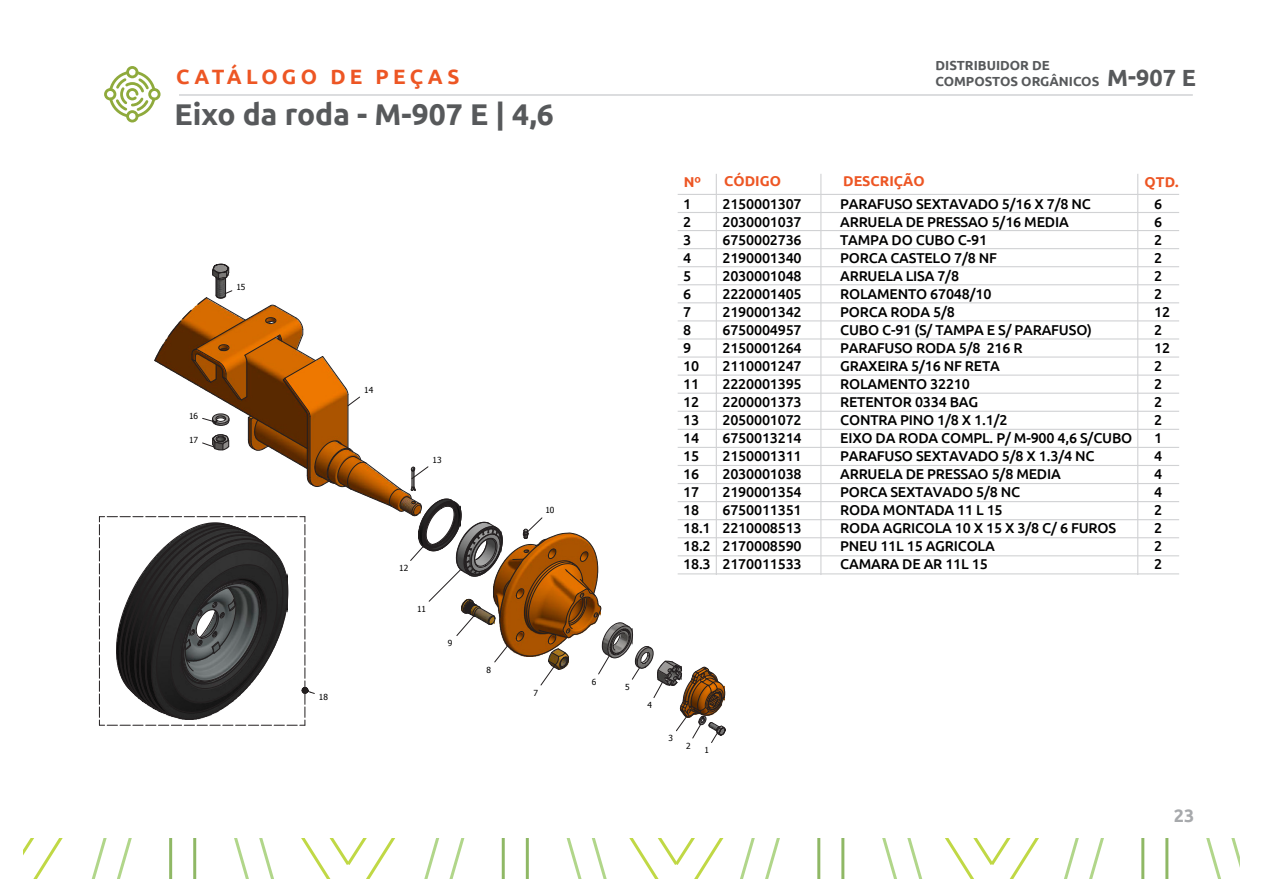
<style>
.page{position:relative;width:1263px;height:893px;background:#fff}
.page>*{position:absolute;margin:0;border:0;box-sizing:border-box;transform-origin:0 0}
.t1{font:700 30px "Ubuntu";color:#57595b}
.t2{font:700 20.7px "Ubuntu";letter-spacing:.2em;color:#ed5624}
.t3{font:700 18px "Ubuntu";color:#a7a9ac}
.t4{font:500 14.25px "Ubuntu";letter-spacing:-.015em;color:#010101}
.t5{font:700 14.25px "Ubuntu";color:#ed5624}
.t6{font:700 13.2px/15.8px "Ubuntu";color:#57595b}
.t7{font:8.4px "Tahoma";letter-spacing:-.005em;color:#000}
.s1{font-size:23.4px}
</style>
<div class="page">
<svg style="left:24px;top:839px;width:38px;height:39px"></svg>
<svg style="left:92px;top:839px;width:40px;height:39px"></svg>
<svg style="left:234px;top:839px;width:40px;height:39px"></svg>
<hr style="left:169px;top:839px;width:3px;height:39px;background:#8fb865">
<hr style="left:193px;top:839px;width:3px;height:39px;background:#8fb865">
<svg style="left:302px;top:839px;width:93px;height:39px"></svg>
<svg style="left:424px;top:839px;width:40px;height:39px"></svg>
<svg style="left:567px;top:839px;width:40px;height:39px"></svg>
<hr style="left:502px;top:839px;width:3px;height:39px;background:#8fb865">
<hr style="left:526px;top:839px;width:3px;height:39px;background:#8fb865">
<svg style="left:630px;top:839px;width:93px;height:39px"></svg>
<svg style="left:740px;top:839px;width:40px;height:39px"></svg>
<svg style="left:882px;top:839px;width:40px;height:39px"></svg>
<hr style="left:817px;top:839px;width:3px;height:39px;background:#8fb865">
<hr style="left:841px;top:839px;width:3px;height:39px;background:#8fb865">
<svg style="left:945px;top:839px;width:94px;height:39px"></svg>
<svg style="left:1064px;top:839px;width:40px;height:39px"></svg>
<svg style="left:1206px;top:839px;width:33px;height:39px"></svg>
<hr style="left:1141px;top:839px;width:3px;height:39px;background:#8fb865">
<hr style="left:1165px;top:839px;width:3px;height:39px;background:#8fb865">
<div style="left:104px;top:88px;width:12px;height:12px;border:3px solid #8faa3c;border-radius:50%"></div>
<div style="left:148px;top:88px;width:13px;height:12px;border:3px solid #8faa3c;border-radius:50%"></div>
<div style="left:126px;top:66px;width:12px;height:12px;border:3px solid #8faa3c;border-radius:50%"></div>
<div style="left:126px;top:110px;width:12px;height:12px;border:3px solid #8faa3c;border-radius:50%"></div>
<svg style="left:107px;top:69px;width:50px;height:50px"></svg>
<hr style="left:179px;top:94px;width:1014px;height:2px;background:#d1d2d4">
<svg style="left:99px;top:258px;width:650px;height:485px"></svg>
<hr style="left:820px;top:174px;width:1px;height:401px;background:#d1d2d4">
<hr style="left:716px;top:174px;width:1px;height:401px;background:#d1d2d4">
<hr style="left:1137px;top:174px;width:1px;height:401px;background:#d1d2d4">
<hr style="left:678px;top:194px;width:501px;height:1px;background:#d1d2d4">
<hr style="left:678px;top:212px;width:501px;height:1px;background:#d1d2d4">
<hr style="left:678px;top:230px;width:501px;height:1px;background:#d1d2d4">
<hr style="left:678px;top:248px;width:501px;height:1px;background:#d1d2d4">
<hr style="left:678px;top:266px;width:501px;height:1px;background:#d1d2d4">
<hr style="left:678px;top:284px;width:501px;height:1px;background:#d1d2d4">
<hr style="left:678px;top:302px;width:501px;height:1px;background:#d1d2d4">
<hr style="left:678px;top:320px;width:501px;height:1px;background:#d1d2d4">
<hr style="left:678px;top:338px;width:501px;height:2px;background:#d1d2d4">
<hr style="left:678px;top:356px;width:501px;height:2px;background:#d1d2d4">
<hr style="left:678px;top:375px;width:501px;height:1px;background:#d1d2d4">
<hr style="left:678px;top:393px;width:501px;height:1px;background:#d1d2d4">
<hr style="left:678px;top:411px;width:501px;height:1px;background:#d1d2d4">
<hr style="left:678px;top:429px;width:501px;height:1px;background:#d1d2d4">
<hr style="left:678px;top:447px;width:501px;height:1px;background:#d1d2d4">
<hr style="left:678px;top:465px;width:501px;height:1px;background:#d1d2d4">
<hr style="left:678px;top:483px;width:501px;height:1px;background:#d1d2d4">
<hr style="left:678px;top:501px;width:501px;height:1px;background:#d1d2d4">
<hr style="left:678px;top:519px;width:501px;height:1px;background:#d1d2d4">
<hr style="left:678px;top:537px;width:501px;height:1px;background:#d1d2d4">
<hr style="left:678px;top:555px;width:501px;height:1px;background:#d1d2d4">
<hr style="left:678px;top:573px;width:501px;height:1px;background:#d1d2d4">
<h2 class="t2" style="left:176px;top:64px;width:285px">CATÁLOGO DE PEÇAS</h2>
<h1 class="t1" style="left:175px;top:96px;width:381px">Eixo da roda - M-907 E | 4,6</h1>
<p class="t7" style="left:236px;top:281px;width:11px">15</p>
<p class="t7" style="left:189px;top:410px;width:11px">16</p>
<p class="t7" style="left:189px;top:434px;width:11px">17</p>
<p class="t7" style="left:364px;top:385px;width:11px">14</p>
<p class="t7" style="left:432px;top:454px;width:11px">13</p>
<p class="t7" style="left:319px;top:691px;width:11px">18</p>
<p class="t7" style="left:399px;top:563px;width:11px">12</p>
<p class="t7" style="left:417px;top:603px;width:11px">11</p>
<p class="t7" style="left:448px;top:637px;width:6px">9</p>
<p class="t7" style="left:486px;top:664px;width:6px">8</p>
<p class="t7" style="left:545px;top:505px;width:11px">10</p>
<p class="t7" style="left:533px;top:687px;width:6px">7</p>
<p class="t6" style="left:935px;top:58px;width:262px">DISTRIBUIDOR DE<br>COMPOSTOS ORGÂNICOS <span class="s1">M-907 E</span></p>
<p class="t5" style="left:684px;top:173px;width:19px">Nº</p>
<p class="t5" style="left:724px;top:173px;width:58px">CÓDIGO</p>
<p class="t5" style="left:843px;top:173px;width:83px">DESCRIÇÃO</p>
<p class="t5" style="left:1144px;top:174px;width:36px">QTD.</p>
<p class="t4" style="left:683px;top:195px;width:10px">1</p>
<p class="t4" style="left:722px;top:195px;width:81px">2150001307</p>
<p class="t4" style="left:840px;top:195px;width:252px">PARAFUSO SEXTAVADO 5/16 X 7/8 NC</p>
<p class="t4" style="left:1154px;top:195px;width:10px">6</p>
<p class="t4" style="left:683px;top:213px;width:10px">2</p>
<p class="t4" style="left:722px;top:213px;width:81px">2030001037</p>
<p class="t4" style="left:840px;top:213px;width:230px">ARRUELA DE PRESSAO 5/16 MEDIA</p>
<p class="t4" style="left:1154px;top:213px;width:10px">6</p>
<p class="t4" style="left:683px;top:231px;width:10px">3</p>
<p class="t4" style="left:722px;top:231px;width:81px">6750002736</p>
<p class="t4" style="left:840px;top:231px;width:148px">TAMPA DO CUBO C-91</p>
<p class="t4" style="left:1154px;top:231px;width:10px">2</p>
<p class="t4" style="left:683px;top:249px;width:10px">4</p>
<p class="t4" style="left:722px;top:249px;width:81px">2190001340</p>
<p class="t4" style="left:840px;top:249px;width:158px">PORCA CASTELO 7/8 NF</p>
<p class="t4" style="left:1154px;top:249px;width:10px">2</p>
<p class="t4" style="left:683px;top:267px;width:10px">5</p>
<p class="t4" style="left:722px;top:267px;width:81px">2030001048</p>
<p class="t4" style="left:840px;top:267px;width:120px">ARRUELA LISA 7/8</p>
<p class="t4" style="left:1154px;top:267px;width:10px">2</p>
<p class="t4" style="left:683px;top:285px;width:10px">6</p>
<p class="t4" style="left:722px;top:285px;width:81px">2220001405</p>
<p class="t4" style="left:840px;top:285px;width:153px">ROLAMENTO 67048/10</p>
<p class="t4" style="left:1154px;top:285px;width:10px">2</p>
<p class="t4" style="left:683px;top:303px;width:10px">7</p>
<p class="t4" style="left:722px;top:303px;width:81px">2190001342</p>
<p class="t4" style="left:840px;top:303px;width:116px">PORCA RODA 5/8</p>
<p class="t4" style="left:1154px;top:303px;width:18px">12</p>
<p class="t4" style="left:683px;top:321px;width:10px">8</p>
<p class="t4" style="left:722px;top:321px;width:81px">6750004957</p>
<p class="t4" style="left:840px;top:321px;width:253px">CUBO C-91 (S/ TAMPA E S/ PARAFUSO)</p>
<p class="t4" style="left:1154px;top:321px;width:10px">2</p>
<p class="t4" style="left:683px;top:339px;width:10px">9</p>
<p class="t4" style="left:722px;top:339px;width:81px">2150001264</p>
<p class="t4" style="left:840px;top:339px;width:184px">PARAFUSO RODA 5/8 216 R</p>
<p class="t4" style="left:1154px;top:339px;width:18px">12</p>
<p class="t4" style="left:683px;top:357px;width:18px">10</p>
<p class="t4" style="left:722px;top:357px;width:81px">2110001247</p>
<p class="t4" style="left:840px;top:357px;width:161px">GRAXEIRA 5/16 NF RETA</p>
<p class="t4" style="left:1154px;top:357px;width:10px">2</p>
<p class="t4" style="left:683px;top:375px;width:18px">11</p>
<p class="t4" style="left:722px;top:375px;width:81px">2220001395</p>
<p class="t4" style="left:840px;top:375px;width:131px">ROLAMENTO 32210</p>
<p class="t4" style="left:1154px;top:375px;width:10px">2</p>
<p class="t4" style="left:683px;top:393px;width:18px">12</p>
<p class="t4" style="left:722px;top:393px;width:81px">2200001373</p>
<p class="t4" style="left:840px;top:393px;width:140px">RETENTOR 0334 BAG</p>
<p class="t4" style="left:1154px;top:393px;width:10px">2</p>
<p class="t4" style="left:683px;top:411px;width:18px">13</p>
<p class="t4" style="left:722px;top:411px;width:81px">2050001072</p>
<p class="t4" style="left:840px;top:411px;width:169px">CONTRA PINO 1/8 X 1.1/2</p>
<p class="t4" style="left:1154px;top:411px;width:10px">2</p>
<p class="t4" style="left:683px;top:429px;width:18px">14</p>
<p class="t4" style="left:722px;top:429px;width:81px">6750013214</p>
<p class="t4" style="left:840px;top:429px;width:294px">EIXO DA RODA COMPL. P/ M-900 4,6 S/CUBO</p>
<p class="t4" style="left:1154px;top:429px;width:10px">1</p>
<p class="t4" style="left:683px;top:447px;width:18px">15</p>
<p class="t4" style="left:722px;top:447px;width:81px">2150001311</p>
<p class="t4" style="left:840px;top:447px;width:256px">PARAFUSO SEXTAVADO 5/8 X 1.3/4 NC</p>
<p class="t4" style="left:1154px;top:447px;width:10px">4</p>
<p class="t4" style="left:683px;top:465px;width:18px">16</p>
<p class="t4" style="left:722px;top:465px;width:81px">2030001038</p>
<p class="t4" style="left:840px;top:465px;width:222px">ARRUELA DE PRESSAO 5/8 MEDIA</p>
<p class="t4" style="left:1154px;top:465px;width:10px">4</p>
<p class="t4" style="left:683px;top:483px;width:18px">17</p>
<p class="t4" style="left:722px;top:483px;width:81px">2190001354</p>
<p class="t4" style="left:840px;top:483px;width:182px">PORCA SEXTAVADO 5/8 NC</p>
<p class="t4" style="left:1154px;top:483px;width:10px">4</p>
<p class="t4" style="left:683px;top:501px;width:18px">18</p>
<p class="t4" style="left:722px;top:501px;width:81px">6750011351</p>
<p class="t4" style="left:840px;top:501px;width:164px">RODA MONTADA 11 L 15</p>
<p class="t4" style="left:1154px;top:501px;width:10px">2</p>
<p class="t4" style="left:683px;top:519px;width:120px">18.1 2210008513</p>
<p class="t4" style="left:840px;top:519px;width:277px">RODA AGRICOLA 10 X 15 X 3/8 C/ 6 FUROS</p>
<p class="t4" style="left:1154px;top:519px;width:10px">2</p>
<p class="t4" style="left:683px;top:537px;width:120px">18.2 2170008590</p>
<p class="t4" style="left:840px;top:537px;width:156px">PNEU 11L 15 AGRICOLA</p>
<p class="t4" style="left:1154px;top:537px;width:10px">2</p>
<p class="t4" style="left:683px;top:555px;width:120px">18.3 2170011533</p>
<p class="t4" style="left:840px;top:555px;width:149px">CAMARA DE AR 11L 15</p>
<p class="t4" style="left:1154px;top:555px;width:10px">2</p>
<p class="t7" style="left:592px;top:676px;width:6px">6</p>
<p class="t7" style="left:625px;top:681px;width:6px">5</p>
<p class="t7" style="left:647px;top:699px;width:6px">4</p>
<p class="t7" style="left:669px;top:733px;width:6px">3</p>
<p class="t7" style="left:686px;top:740px;width:6px">2</p>
<p class="t7" style="left:705px;top:744px;width:6px">1</p>
<p class="t3" style="left:1174px;top:805px;width:22px">23</p>
</div>
